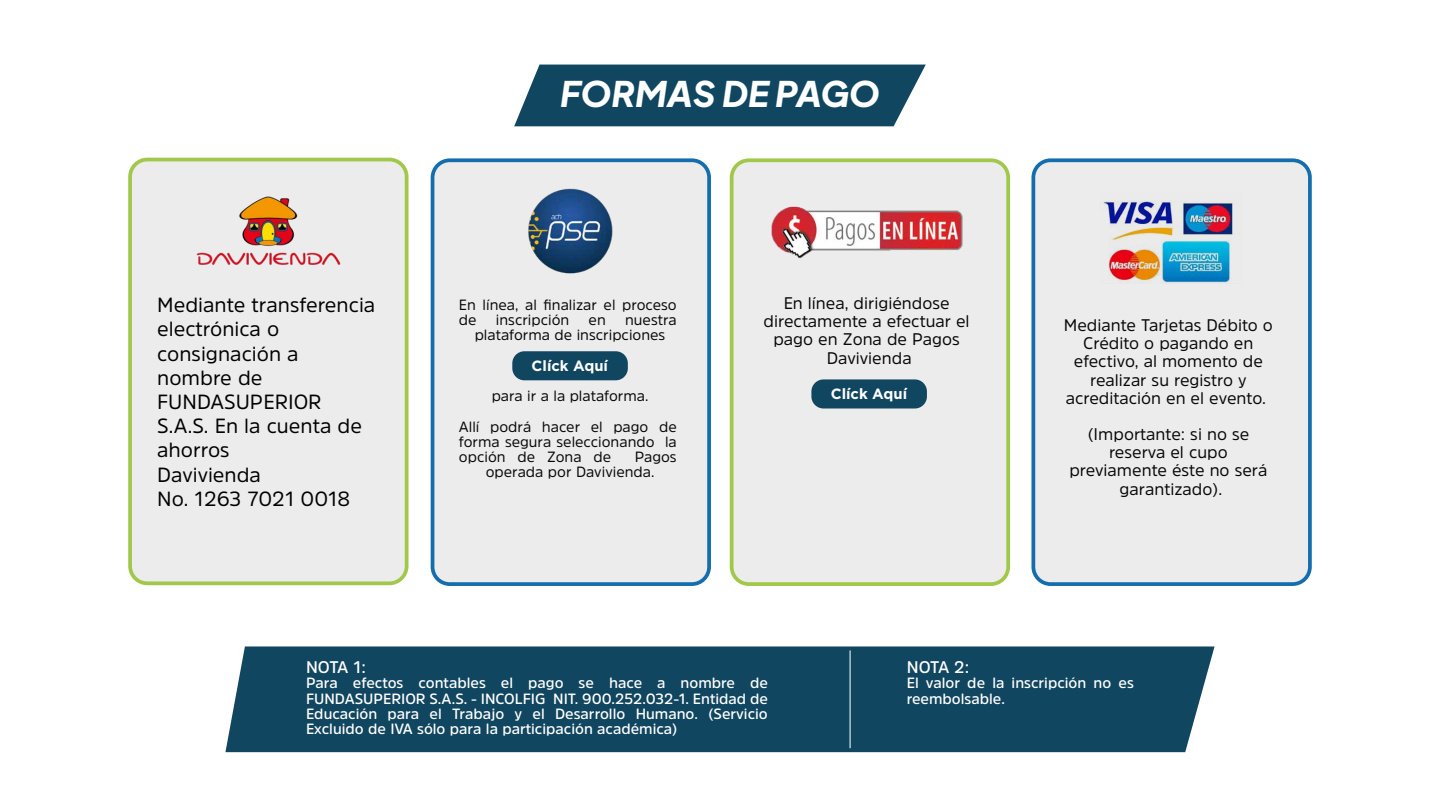
<style>
.page{position:relative;width:1440px;height:810px;background:#fff}
.page>*{position:absolute;margin:0;border:0;box-sizing:border-box;transform-origin:0 0}
.t1{font:35.1px "Mluvka";color:#fff}
.t2{font:20.48px/24.2px "Amsi Pro";color:#000}
.t3{font:16.8px/18.1px "Amsi Pro";color:#060807;text-align:center}
.t4{font:600 16.8px "Amsi Pro";letter-spacing:-.03em;color:#fff}
.t5{font:600 14.77px/15.2px "Amsi Pro";color:#fff;text-align:justify}
.t6{font:14.77px/15.2px "Amsi Pro";color:#060807}
.t7{font:700 14.77px "Gotham";color:#fff}
</style>
<div class="page">
<div style="left:225px;top:646px;width:990px;height:106px;background:#114660"></div>
<hr style="left:850px;top:650px;width:1px;height:98px;background:#fff">
<svg style="left:514px;top:65px;width:412px;height:61px;background:#21536b"></svg>
<div style="left:730px;top:158px;width:280px;height:428px;background:#ececec"></div>
<div style="left:1031px;top:158px;width:281px;height:428px;background:#ececec"></div>
<div style="left:431px;top:158px;width:280px;height:428px;background:#ececec"></div>
<div style="left:128px;top:158px;width:281px;height:427px;background:#ececec"></div>
<div style="left:512px;top:351px;width:116px;height:29px;background:#114660;border-radius:12px"></div>
<div style="left:811px;top:379px;width:116px;height:30px;background:#114660;border-radius:12px"></div>
<img style="left:196px;top:189px;width:145px;height:82px">
<img style="left:491px;top:158px;width:158px;height:153px">
<img style="left:765px;top:203px;width:209px;height:58px">
<img style="left:1100px;top:192px;width:141px;height:93px">
<div style="left:1098px;top:285px;width:155px;height:11px;background:#ececec"></div>
<p class="t2" style="left:157px;top:292px;width:220px">Mediante transferencia electrónica o consignación a nombre de<br>FUNDASUPERIOR<br>S.A.S. En la cuenta de ahorros<br>Davivienda<br>No. 1263 7021 0018</p>
<h1 class="t1" style="left:560px;top:65px;width:321px">FORMAS DE PAGO</h1>
<p class="t6" style="left:459px;top:297px;width:219px">En línea, al finalizar el proceso de</p>
<p class="t6" style="left:496px;top:312px;width:75px">inscripción</p>
<p class="t6" style="left:589px;top:312px;width:19px">en</p>
<p class="t6" style="left:475px;top:312px;width:204px;text-indent:150px">nuestra plataforma de inscripciones</p>
<p class="t7" style="left:532px;top:357px;width:78px">Clíck Aquí</p>
<p class="t6" style="left:459px;top:380px;width:219px;line-height:30.5px;text-align:center">para ir a la plataforma.<br>Allí podrá hacer el pago de</p>
<p class="t6" style="left:459px;top:434px;width:219px">forma segura seleccionando la opción de Zona de</p>
<p class="t6" style="left:486px;top:449px;width:193px;text-indent:149px">Pagos operada por Davivienda.</p>
<p class="t3" style="left:764px;top:294px;width:208px">En línea, dirigiéndose directamente a efectuar el pago en Zona de Pagos<br>Davivienda</p>
<p class="t7" style="left:831px;top:385px;width:78px">Clíck Aquí</p>
<p class="t3" style="left:1064px;top:316px;width:211px">Mediante Tarjetas Débito o<br>Crédito o pagando en efectivo, al momento de realizar su registro y acreditación en el evento.</p>
<p class="t3" style="left:1069px;top:425px;width:200px">(Importante: si no se reserva el cupo previamente éste no será garantizado).</p>
<p class="t4" style="left:306px;top:656px;width:61px">NOTA 1:</p>
<p class="t5" style="left:306px;top:675px;width:463px">Para efectos contables el pago se hace a nombre de FUNDASUPERIOR S.A.S. - INCOLFIG NIT. 900.252.032-1. Entidad de Educación para el Trabajo y el Desarrollo Humano. (Servicio Excluido de IVA sólo para la participación académica)</p>
<p class="t4" style="left:907px;top:656px;width:64px">NOTA 2:</p>
<p class="t5" style="left:907px;top:675px;width:229px">El valor de la inscripción no es reembolsable.</p>
</div>
